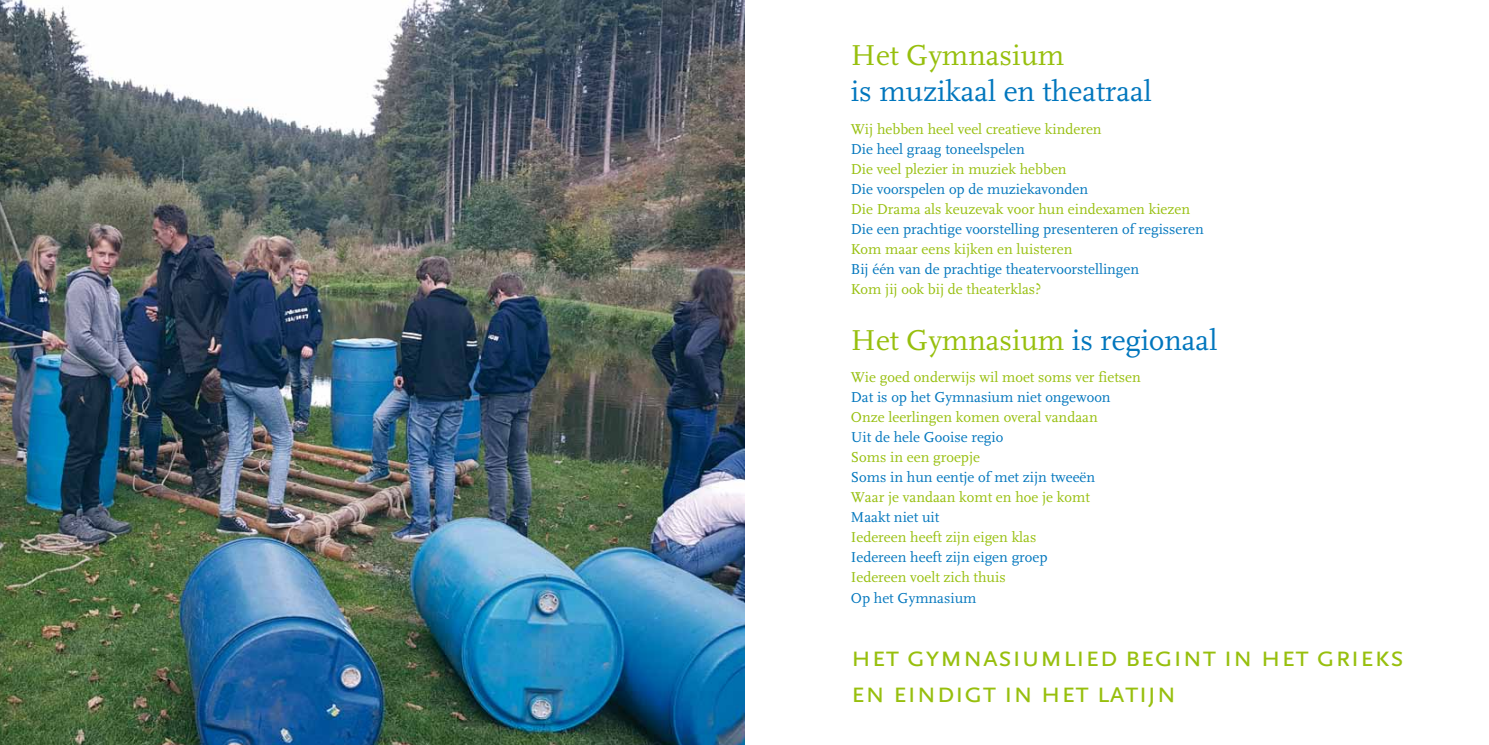
<style>
.page{position:relative;width:1489px;height:745px;background:#fff}
.page>*{position:absolute;margin:0;border:0;box-sizing:border-box;transform-origin:0 0}
.t1{font:30px/36px "Scala Sans Caps";color:#97bf0d}
.t2{font:30px "Scala";color:#97bf0d}
.t3{font:30px "Scala";color:#0076bd}
.t4{font:15px "Scala";color:#97bf0d}
.t5{font:15px "Scala";color:#0076bd}
.s1{color:#0076bd}
</style>
<div class="page">
<img style="left:0;top:0;width:744px;height:744px">
<h1 class="t2" style="left:850px;top:39px;width:215px">Het Gymnasium</h1>
<h1 class="t3" style="left:850px;top:75px;width:302px">is muzikaal en theatraal</h1>
<p class="t4" style="left:850px;top:120px;width:252px">Wij hebben heel veel creatieve kinderen</p>
<p class="t5" style="left:850px;top:140px;width:175px">Die heel graag toneelspelen</p>
<p class="t4" style="left:850px;top:160px;width:217px">Die veel plezier in muziek hebben</p>
<p class="t5" style="left:850px;top:180px;width:239px">Die voorspelen op de muziekavonden</p>
<p class="t4" style="left:850px;top:200px;width:341px">Die Drama als keuzevak voor hun eindexamen kiezen</p>
<p class="t5" style="left:850px;top:220px;width:354px">Die een prachtige voorstelling presenteren of regisseren</p>
<p class="t4" style="left:850px;top:240px;width:223px">Kom maar eens kijken en luisteren</p>
<p class="t5" style="left:850px;top:260px;width:290px">Bij één van de prachtige theatervoorstellingen</p>
<p class="t4" style="left:850px;top:280px;width:192px">Kom jij ook bij de theaterklas?</p>
<h1 class="t2" style="left:850px;top:323px;width:368px">Het Gymnasium <span class="s1">is regionaal</span></h1>
<p class="t4" style="left:850px;top:369px;width:291px">Wie goed onderwijs wil moet soms ver fietsen</p>
<p class="t5" style="left:850px;top:389px;width:261px">Dat is op het Gymnasium niet ongewoon</p>
<p class="t4" style="left:850px;top:409px;width:248px">Onze leerlingen komen overal vandaan</p>
<p class="t5" style="left:850px;top:429px;width:154px">Uit de hele Gooise regio</p>
<p class="t4" style="left:850px;top:449px;width:131px">Soms in een groepje</p>
<p class="t5" style="left:850px;top:469px;width:246px">Soms in hun eentje of met zijn tweeën</p>
<p class="t4" style="left:850px;top:489px;width:240px">Waar je vandaan komt en hoe je komt</p>
<p class="t5" style="left:850px;top:509px;width:90px">Maakt niet uit</p>
<p class="t4" style="left:850px;top:529px;width:187px">Iedereen heeft zijn eigen klas</p>
<p class="t5" style="left:850px;top:549px;width:198px">Iedereen heeft zijn eigen groep</p>
<p class="t4" style="left:850px;top:569px;width:156px">Iedereen voelt zich thuis</p>
<p class="t5" style="left:850px;top:589px;width:127px">Op het Gymnasium</p>
<h1 class="t1" style="left:850px;top:638px;width:554px">het gymnasiumlied begint in het grieks en eindigt in het latijn</h1>
</div>
